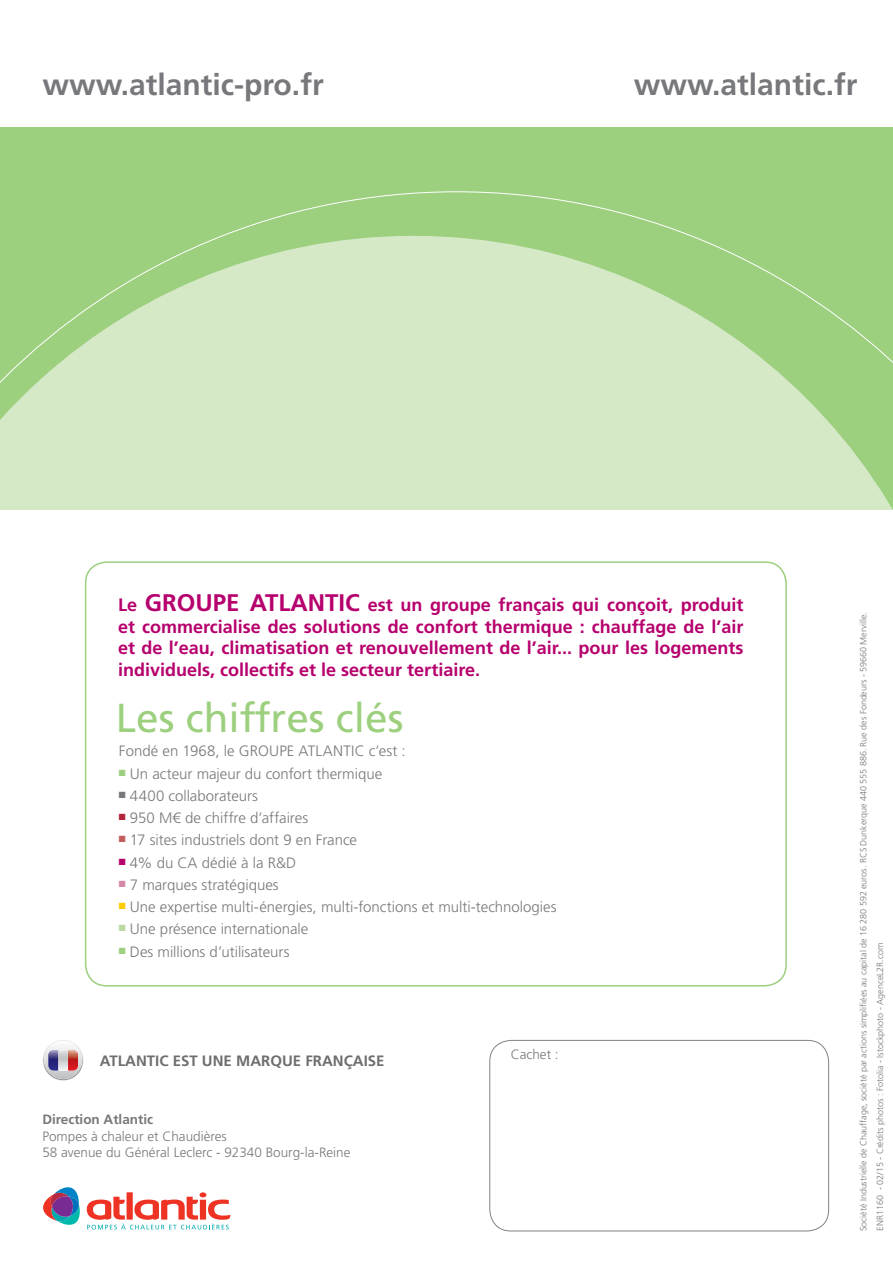
<style>
.page{position:relative;width:893px;height:1263px;background:#fff}
.page>*{position:absolute;margin:0;border:0;box-sizing:border-box;transform-origin:0 0}
.t1{font:40.5px "Frutiger LT Std";color:#9ccf7e}
.t2{font:700 30px "Frutiger";color:#77787b}
.t3{font:700 18px/21.6px "Frutiger LT Std";color:#b6006d;text-align:justify}
.t4{font:300 15px "Frutiger LT Std";color:#77787b}
.t5{font:700 15px "Frutiger LT Std";color:#6d6e70}
.t6{font:300 13.5px/16.5px "Frutiger";color:#77787b}
.t7{font:700 13.5px "Frutiger";color:#77787b}
.t8{font:300 13.5px "Frutiger LT Std";color:#77787b}
.t9{font:300 9px/16.5px "Frutiger LT Std";letter-spacing:-.005em;color:#77787b}
.s1{font-size:24px}
</style>
<div class="page">
<div style="left:0;top:128px;width:892px;height:382px;background:#9ccf7e"></div>
<svg style="left:0;top:236px;width:892px;height:274px;fill:#d5e9c7"></svg>
<svg style="left:43px;top:1040px;width:40px;height:41px"></svg>
<div style="left:489px;top:1040px;width:340px;height:191px;border:1px solid #808285;border-radius:21px"></div>
<svg style="left:87px;top:1192px;width:143px;height:38px"></svg>
<svg style="left:43px;top:1187px;width:37px;height:38px"></svg>
<div style="left:85px;top:561px;width:701px;height:426px;border:2px solid #9ccf7e;border-radius:21px"></div>
<h2 class="t2" style="left:42px;top:72px;width:283px">www.atlantic-pro.fr</h2>
<h2 class="t2" style="left:633px;top:72px;width:225px">www.atlantic.fr</h2>
<p class="t3" style="left:118px;top:595px;width:627px">Le <span class="s1">GROUPE ATLANTIC</span> est un groupe français qui conçoit, produit et commercialise des solutions de confort thermique : chauffage de l’air et de l’eau, climatisation et renouvellement de l’air... pour les logements individuels, collectifs et le secteur tertiaire.</p>
<h1 class="t1" style="left:116px;top:698px;width:289px">Les chiffres clés</h1>
<p class="t4" style="left:119px;top:744px;width:288px">Fondé en 1968, le GROUPE ATLANTIC c’est :</p>
<p class="t4" style="left:119px;top:766px;width:265px"><sup>■</sup> Un acteur majeur du confort thermique</p>
<p class="t4" style="left:119px;top:788px;width:141px">■ 4400 collaborateurs</p>
<p class="t4" style="left:119px;top:811px;width:191px"><sup>■</sup> 950 M€ de chiffre d’affaires</p>
<p class="t4" style="left:119px;top:833px;width:240px"><sup>■</sup> 17 sites industriels dont 9 en France</p>
<p class="t4" style="left:119px;top:855px;width:179px"><sup>■</sup> 4% du CA dédié à la R&amp;D</p>
<p class="t4" style="left:119px;top:877px;width:161px"><sup>■</sup> 7 marques stratégiques</p>
<p class="t4" style="left:119px;top:900px;width:439px"><sup>■</sup> Une expertise multi-énergies, multi-fonctions et multi-technologies</p>
<p class="t4" style="left:119px;top:922px;width:191px"><sup>■</sup> Une présence internationale</p>
<p class="t4" style="left:119px;top:944px;width:172px"><sup>■</sup> Des millions d’utilisateurs</p>
<p class="t5" style="left:100px;top:1053px;width:286px">ATLANTIC EST UNE MARQUE FRANÇAISE</p>
<p class="t7" style="left:42px;top:1114px;width:112px">Direction Atlantic</p>
<p class="t6" style="left:42px;top:1129px;width:310px">Pompes à chaleur et Chaudières<br>58 avenue du Général Leclerc - 92340 Bourg-la-Reine</p>
<p class="t8" style="left:510px;top:1048px;width:50px">Cachet :</p>
<p class="t9" style="left:855px;top:1231px;width:620px;rotate:-90deg">Société Industrielle de Chauffage, société par actions simplifiées au capital de 16 280 592 euros. RCS Dunkerque 440 555 886. Rue des Fondeurs - 59660 Merville.<br>ENR1160 - 02/15 - Crédits photos : Fotolia - Istockphoto - AgenceL2R.com</p>
</div>
